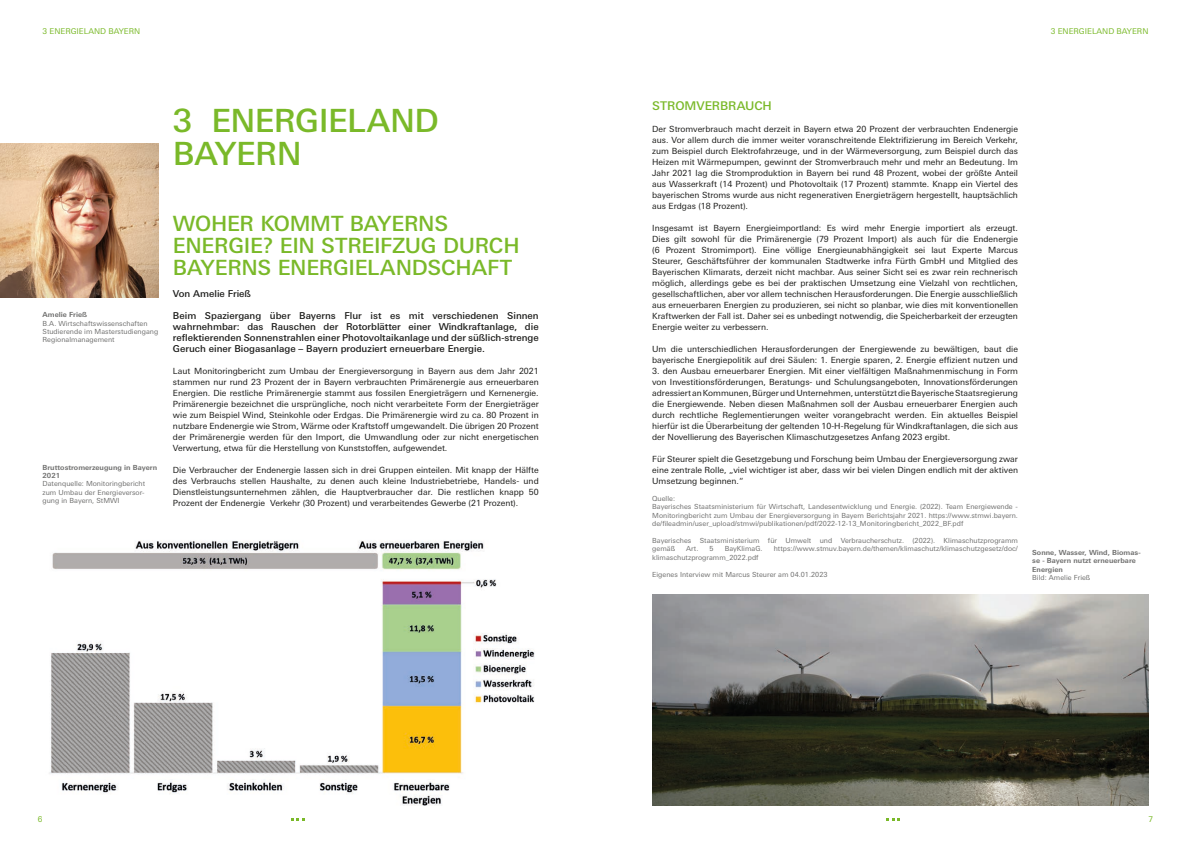
<style>
.page{position:relative;width:1191px;height:842px;background:#fff}
.page>*{position:absolute;margin:0;border:0;box-sizing:border-box;transform-origin:0 0}
.Headline_1{font:500 32px/33px "Univers Next Pro";letter-spacing:-.02em;color:#7ab929}
.Headline_2{font:500 21px/22px "Univers Next Pro";letter-spacing:-.015em;color:#7ab929}
.Headline_3{font:500 12px "Univers Next Pro";letter-spacing:-.01em;color:#7ab929}
.Einleitung{font:500 9.5px/11px "Univers Next Pro";color:#1d1d1b;text-align:justify}
.Body{font:8.5px/11px "Univers Next Pro";color:#1d1d1b;text-align:justify}
.Kopfzeile{font:8px "Univers Next Pro";color:#7ab929}
.Pagina{font:8px "Univers Next Pro";color:#7ab929}
.Randvermerk{font:7px/8.4px "Univers Next Pro";letter-spacing:.005em;color:#70706f}
.Randvermerk_Headline{font:700 7px/8.4px "Univers Next Pro";letter-spacing:.005em;color:#70706f}
.Randvermerk-2{font:700 7px/8.4px "Univers Next Pro";letter-spacing:.005em;color:#70706f}
.Randvermerk_Headline-2{font:7px "Univers Next Pro";letter-spacing:.005em;color:#70706f}
</style>
<div class="page">
<svg style="left:291px;top:818px;width:14px;height:2px"></svg>
<svg style="left:886px;top:818px;width:14px;height:2px"></svg>
<img style="left:49px;top:540px;width:486px;height:265px">
<img style="left:0;top:143px;width:159px;height:154px">
<img style="left:652px;top:594px;width:496px;height:211px">
<p class="Kopfzeile" style="left:43px;top:27px;width:99px">3 ENERGIELAND BAYERN</p>
<p class="Kopfzeile" style="left:1050px;top:27px;width:99px">3 ENERGIELAND BAYERN</p>
<h1 class="Headline_1" style="left:173px;top:104px;width:267px">3 ENERGIELAND<br>BAYERN</h1>
<p class="Randvermerk-2" style="left:43px;top:310px;width:46px">Amelie Frieß</p>
<p class="Randvermerk" style="left:43px;top:319px;width:106px">B.A. Wirtschaftswissenschaften</p>
<p class="Randvermerk" style="left:43px;top:327px;width:117px">Studierende im Masterstudiengang<br>Regionalmanagement</p>
<p class="Randvermerk-2" style="left:43px;top:463px;width:116px">Bruttostromerzeugung in Bayern<br>2021</p>
<p class="Randvermerk" style="left:43px;top:480px;width:104px;text-align:justify">Datenquelle: Monitoringbericht zum Umbau der Energieversor&shy;gung in Bayern, StMWI</p>
<h2 class="Headline_2" style="left:173px;top:213px;width:348px">WOHER KOMMT BAYERNS<br>ENERGIE? EIN STREIFZUG DURCH<br>BAYERNS ENERGIELANDSCHAFT</h2>
<p class="Einleitung" style="left:173px;top:288px;width:80px">Von Amelie Frieß</p>
<p class="Einleitung" style="left:173px;top:310px;width:367px">Beim Spaziergang über Bayerns Flur ist es mit verschiedenen Sinnen wahrnehmbar: das Rauschen der Rotorblätter einer Windkraftanlage, die reflektierenden Sonnenstrahlen einer Photovoltaikanlage und der süßlich-strenge Geruch einer Biogasanlage – Bayern produziert erneuerbare Energie.</p>
<p class="Body" style="left:173px;top:366px;width:367px">Laut Monitoringbericht zum Umbau der Energieversorgung in Bayern aus dem Jahr 2021 stammen nur rund 23 Prozent der in Bayern verbrauchten Primärenergie aus erneuerbaren Energien. Die restliche Primärenergie stammt aus fossilen Energieträgern und Kernenergie.<br>Primärenergie bezeichnet die ursprüngliche, noch nicht verarbeitete Form der Energieträger wie zum Beispiel Wind, Steinkohle oder Erdgas. Die Primärenergie wird zu ca. 80 Prozent in nutzbare Endenergie wie Strom, Wärme oder Kraftstoff umgewandelt. Die übrigen 20 Prozent der Primärenergie werden für den Import, die Umwandlung oder zur nicht energetischen Verwertung, etwa für die Herstellung von Kunststoffen, aufgewendet.</p>
<p class="Body" style="left:173px;top:465px;width:367px">Die Verbraucher der Endenergie lassen sich in drei Gruppen einteilen. Mit knapp der Hälfte des Verbrauchs stellen Haushalte, zu denen auch kleine Industriebetriebe, Handels- und Dienstleistungsunternehmen zählen, die Hauptverbraucher dar. Die restlichen knapp 50<br>Prozent der Endenergie Verkehr (30 Prozent) und verarbeitendes Gewerbe (21 Prozent).</p>
<h3 class="Headline_3" style="left:652px;top:99px;width:121px">STROMVERBRAUCH</h3>
<p class="Body" style="left:652px;top:124px;width:367px">Der Stromverbrauch macht derzeit in Bayern etwa 20 Prozent der verbrauchten Endenergie aus. Vor allem durch die immer weiter voranschreitende Elektrifizierung im Bereich Verkehr, zum Beispiel durch Elektrofahrzeuge, und in der Wärmeversorgung, zum Beispiel durch das Heizen mit Wärmepumpen, gewinnt der Stromverbrauch mehr und mehr an Bedeutung. Im Jahr 2021 lag die Stromproduktion in Bayern bei rund 48 Prozent, wobei der größte Anteil aus Wasserkraft (14 Prozent) und Photovoltaik (17 Prozent) stammte. Knapp ein Viertel des bayerischen Stroms wurde aus nicht regenerativen Energieträgern hergestellt, hauptsächlich aus Erdgas (18 Prozent).</p>
<p class="Body" style="left:652px;top:223px;width:367px">Insgesamt ist Bayern Energieimportland: Es wird mehr Energie importiert als erzeugt.<br>Dies gilt sowohl für die Primärenergie (79 Prozent Import) als auch für die Endenergie (6 Prozent Stromimport). Eine völlige Energieunabhängigkeit sei laut Experte Marcus Steurer, Geschäftsführer der kommunalen Stadtwerke infra Fürth GmbH und Mitglied des Bayerischen Klimarats, derzeit nicht machbar. Aus seiner Sicht sei es zwar rein rechnerisch möglich, allerdings gebe es bei der praktischen Umsetzung eine Vielzahl von rechtlichen, gesellschaftlichen, aber vor allem technischen Herausforderungen. Die Energie ausschließlich aus erneuerbaren Energien zu produzieren, sei nicht so planbar, wie dies mit konventionellen Kraftwerken der Fall ist. Daher sei es unbedingt notwendig, die Speicherbarkeit der erzeugten Energie weiter zu verbessern.</p>
<p class="Body" style="left:652px;top:344px;width:367px">Um die unterschiedlichen Herausforderungen der Energiewende zu bewältigen, baut die bayerische Energiepolitik auf drei Säulen: 1. Energie sparen, 2. Energie effizient nutzen und</p>
<p class="Body" style="left:652px;top:366px;width:367px">3. den Ausbau erneuerbarer Energien. Mit einer vielfältigen Maßnahmenmischung in Form von Investitionsförderungen, Beratungs- und Schulungsangeboten, Innovationsförderungen adressiert an Kommunen, Bürger und Unternehmen, unterstützt die Bayerische Staatsregierung die Energiewende. Neben diesen Maßnahmen soll der Ausbau erneuerbarer Energien auch durch rechtliche Reglementierungen weiter vorangebracht werden. Ein aktuelles Beispiel hierfür ist die Überarbeitung der geltenden 10-H-Regelung für Windkraftanlagen, die sich aus der Novellierung des Bayerischen Klimaschutzgesetzes Anfang 2023 ergibt.</p>
<p class="Body" style="left:652px;top:454px;width:367px">Für Steurer spielt die Gesetzgebung und Forschung beim Umbau der Energieversorgung zwar eine zentrale Rolle, „viel wichtiger ist aber, dass wir bei vielen Dingen endlich mit der aktiven Umsetzung beginnen.“</p>
<p class="Randvermerk" style="left:652px;top:494px;width:24px">Quelle:</p>
<p class="Randvermerk" style="left:652px;top:503px;width:367px;text-align:justify">Bayerisches Staatsministerium für Wirtschaft, Landesentwicklung und Energie. (2022). Team Energiewende - Monitoringbericht zum Umbau der Energieversorgung in Bayern Berichtsjahr 2021. https://www.stmwi.bayern. de/fileadmin/user_upload/stmwi/publikationen/pdf/2022-12-13_Monitoringbericht_2022_BF.pdf</p>
<p class="Randvermerk" style="left:652px;top:536px;width:367px">Bayerisches Staatsministerium für Umwelt und Verbraucherschutz. (2022). Klimaschutzprogramm gemäß</p>
<p class="Randvermerk" style="left:686px;top:545px;width:14px">Art.</p>
<p class="Randvermerk" style="left:709px;top:545px;width:6px">5</p>
<p class="Randvermerk" style="left:724px;top:545px;width:39px">BayKlimaG.</p>
<p class="Randvermerk" style="left:774px;top:545px;width:246px">https://www.stmuv.bayern.de/themen/klimaschutz/klimaschutzgesetz/doc/</p>
<p class="Randvermerk" style="left:652px;top:553px;width:108px">klimaschutzprogramm_2022.pdf</p>
<p class="Randvermerk" style="left:652px;top:570px;width:177px">Eigenes Interview mit Marcus Steurer am 04.01.2023</p>
<p class="Randvermerk_Headline" style="left:1032px;top:548px;width:110px">Sonne, Wasser, Wind, Biomas&shy;se - Bayern nutzt erneuerbare<br>Energien</p>
<p class="Randvermerk_Headline-2" style="left:1032px;top:573px;width:60px">Bild: Amelie Frieß</p>
<p class="Pagina" style="left:38px;top:815px;width:6px">6</p>
<p class="Pagina" style="left:1148px;top:815px;width:6px">7</p>
</div>
